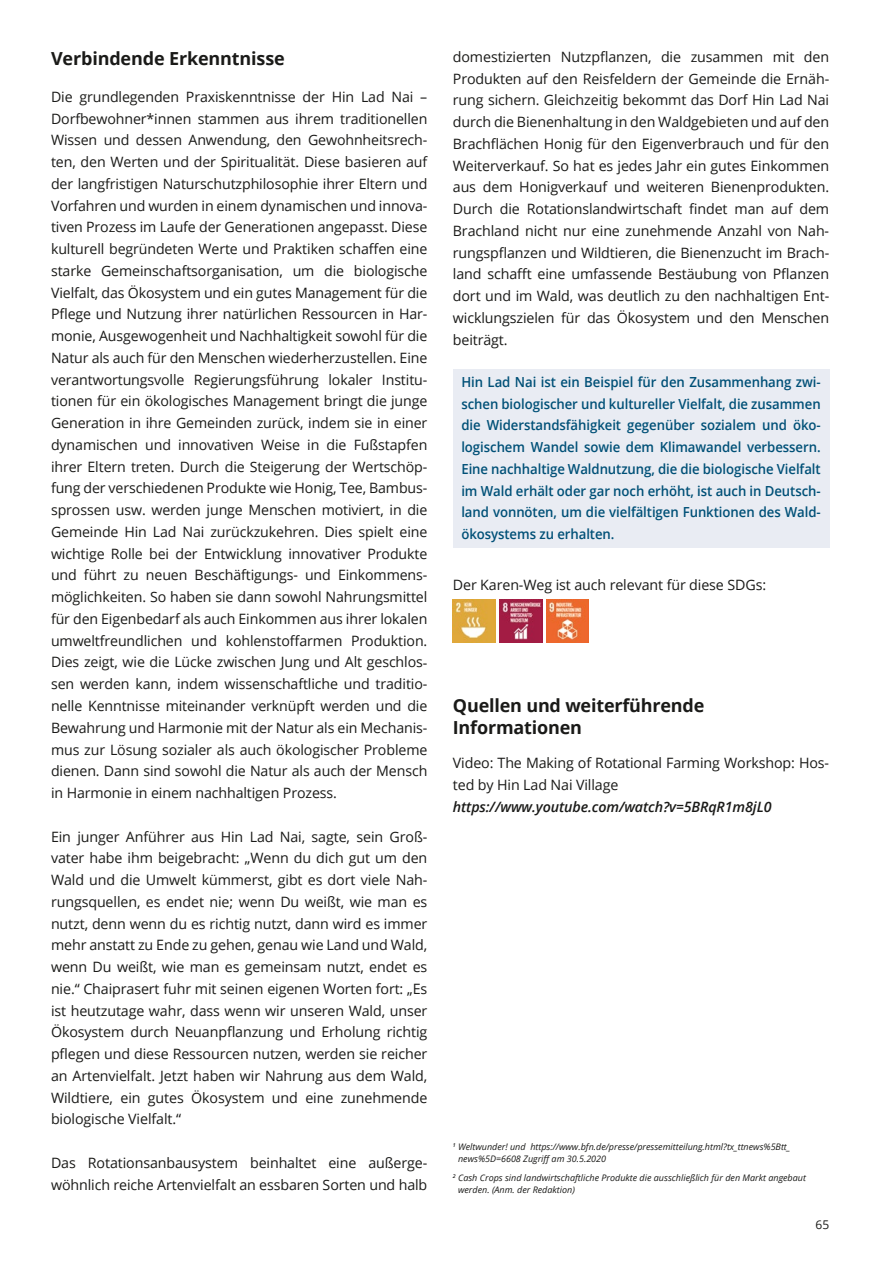
<style>
.page{position:relative;width:893px;height:1263px;background:#fff}
.page>*{position:absolute;margin:0;border:0;box-sizing:border-box;transform-origin:0 0}
.t1{font:700 18px/21.8px "Open Sans";letter-spacing:-.01em;color:#1a1a18}
.t2{font:14.25px/21.8px "Open Sans";letter-spacing:-.01em;color:#1a1a18;text-align:justify}
.t3{font:italic 600 14.25px "Open Sans";letter-spacing:-.01em;color:#1a1a18}
.t4{font:600 13.8px/21.8px "Open Sans";letter-spacing:-.005em;color:#005077;text-align:justify;scale:.95 1}
.t5{font:12px "Open Sans";color:#1a1a18}
.t6{font:italic 9px/12px "Open Sans";color:#1a1a18}
</style>
<div class="page">
<img style="left:453px;top:600px;width:42px;height:42px">
<img style="left:500px;top:600px;width:42px;height:42px">
<img style="left:546px;top:600px;width:43px;height:42px">
<div style="left:453px;top:369px;width:376px;height:178px;background:#e9ecf3"></div>
<p class="t1" style="left:51px;top:47px;width:235px">Verbindende Erkenntnisse</p>
<p class="t2" style="left:51px;top:86px;width:378px">Die grundlegenden Praxiskenntnisse der Hin Lad Nai – Dorfbewohner*innen stammen aus ihrem traditionellen Wissen und dessen Anwendung, den Gewohnheitsrech&shy;ten, den Werten und der Spiritualität. Diese basieren auf der langfristigen Naturschutzphilosophie ihrer Eltern und Vorfahren und wurden in einem dynamischen und innova&shy;tiven Prozess im Laufe der Generationen angepasst. Diese kulturell begründeten Werte und Praktiken schaffen eine starke Gemeinschaftsorganisation, um die biologische Vielfalt, das Ökosystem und ein gutes Management für die Pflege und Nutzung ihrer natürlichen Ressourcen in Har&shy;monie, Ausgewogenheit und Nachhaltigkeit sowohl für die Natur als auch für den Menschen wiederherzustellen. Eine verantwortungsvolle Regierungsführung lokaler Institu&shy;tionen für ein ökologisches Management bringt die junge Generation in ihre Gemeinden zurück, indem sie in einer dynamischen und innovativen Weise in die Fußstapfen ihrer Eltern treten. Durch die Steigerung der Wertschöp&shy;fung der verschiedenen Produkte wie Honig, Tee, Bambus&shy;sprossen usw. werden junge Menschen motiviert, in die Gemeinde Hin Lad Nai zurückzukehren. Dies spielt eine wichtige Rolle bei der Entwicklung innovativer Produkte und führt zu neuen Beschäftigungs- und Einkommens&shy;möglichkeiten. So haben sie dann sowohl Nahrungsmittel für den Eigenbedarf als auch Einkommen aus ihrer lokalen umweltfreundlichen und kohlenstoffarmen Produktion.<br>Dies zeigt, wie die Lücke zwischen Jung und Alt geschlos&shy;sen werden kann, indem wissenschaftliche und traditio&shy;nelle Kenntnisse miteinander verknüpft werden und die Bewahrung und Harmonie mit der Natur als ein Mechanis&shy;mus zur Lösung sozialer als auch ökologischer Probleme dienen. Dann sind sowohl die Natur als auch der Mensch in Harmonie in einem nachhaltigen Prozess.</p>
<p class="t2" style="left:51px;top:825px;width:378px">Ein junger Anführer aus Hin Lad Nai, sagte, sein Groß&shy;vater habe ihm beigebracht: „Wenn du dich gut um den Wald und die Umwelt kümmerst, gibt es dort viele Nah&shy;rungsquellen, es endet nie; wenn Du weißt, wie man es nutzt, denn wenn du es richtig nutzt, dann wird es immer mehr anstatt zu Ende zu gehen, genau wie Land und Wald, wenn Du weißt, wie man es gemeinsam nutzt, endet es nie.“ Chaiprasert fuhr mit seinen eigenen Worten fort: „Es ist heutzutage wahr, dass wenn wir unseren Wald, unser Ökosystem durch Neuanpflanzung und Erholung richtig pflegen und diese Ressourcen nutzen, werden sie reicher an Artenvielfalt. Jetzt haben wir Nahrung aus dem Wald, Wildtiere, ein gutes Ökosystem und eine zunehmende biologische Vielfalt.“</p>
<p class="t2" style="left:51px;top:1151px;width:378px">Das Rotationsanbausystem beinhaltet eine außerge&shy;wöhnlich reiche Artenvielfalt an essbaren Sorten und halb</p>
<p class="t2" style="left:453px;top:45px;width:378px">domestizierten Nutzpflanzen, die zusammen mit den Produkten auf den Reisfeldern der Gemeinde die Ernäh&shy;rung sichern. Gleichzeitig bekommt das Dorf Hin Lad Nai durch die Bienenhaltung in den Waldgebieten und auf den Brachflächen Honig für den Eigenverbrauch und für den Weiterverkauf. So hat es jedes Jahr ein gutes Einkommen aus dem Honigverkauf und weiteren Bienenprodukten.<br>Durch die Rotationslandwirtschaft findet man auf dem Brachland nicht nur eine zunehmende Anzahl von Nah&shy;rungspflanzen und Wildtieren, die Bienenzucht im Brach&shy;land schafft eine umfassende Bestäubung von Pflanzen dort und im Wald, was deutlich zu den nachhaltigen Ent&shy;wicklungszielen für das Ökosystem und den Menschen beiträgt.</p>
<p class="t4" style="left:461px;top:371px;width:380px">Hin Lad Nai ist ein Beispiel für den Zusammenhang zwi&shy;schen biologischer und kultureller Vielfalt, die zusammen die Widerstandsfähigkeit gegenüber sozialem und öko&shy;logischem Wandel sowie dem Klimawandel verbessern.<br>Eine nachhaltige Waldnutzung, die die biologische Vielfalt im Wald erhält oder gar noch erhöht, ist auch in Deutsch&shy;land vonnöten, um die vielfältigen Funktionen des Wald&shy;ökosystems zu erhalten.</p>
<p class="t2" style="left:453px;top:574px;width:315px">Der Karen-Weg ist auch relevant für diese SDGs:</p>
<p class="t1" style="left:453px;top:694px;width:253px">Quellen und weiterführende<br>Informationen</p>
<p class="t2" style="left:453px;top:752px;width:378px">Video: The Making of Rotational Farming Workshop: Hos&shy;ted by Hin Lad Nai Village</p>
<p class="t3" style="left:453px;top:797px;width:320px">https://www.youtube.com/watch?v=5BRqR1m8jL0</p>
<p class="t6" style="left:458px;top:1141px;width:334px;text-indent:-5px"><sup>1</sup> Weltwunder! und https://www.bfn.de/presse/pressemitteilung.html?tx_ttnews%5Btt_ news%5D=6608 Zugriff am 30.5.2020</p>
<p class="t6" style="left:458px;top:1171px;width:349px;text-indent:-5px"><sup>2</sup> Cash Crops sind landwirtschaftliche Produkte die ausschließlich für den Markt angebaut werden. (Anm. der Redaktion)</p>
<p class="t5" style="left:815px;top:1216px;width:15px">65</p>
</div>
